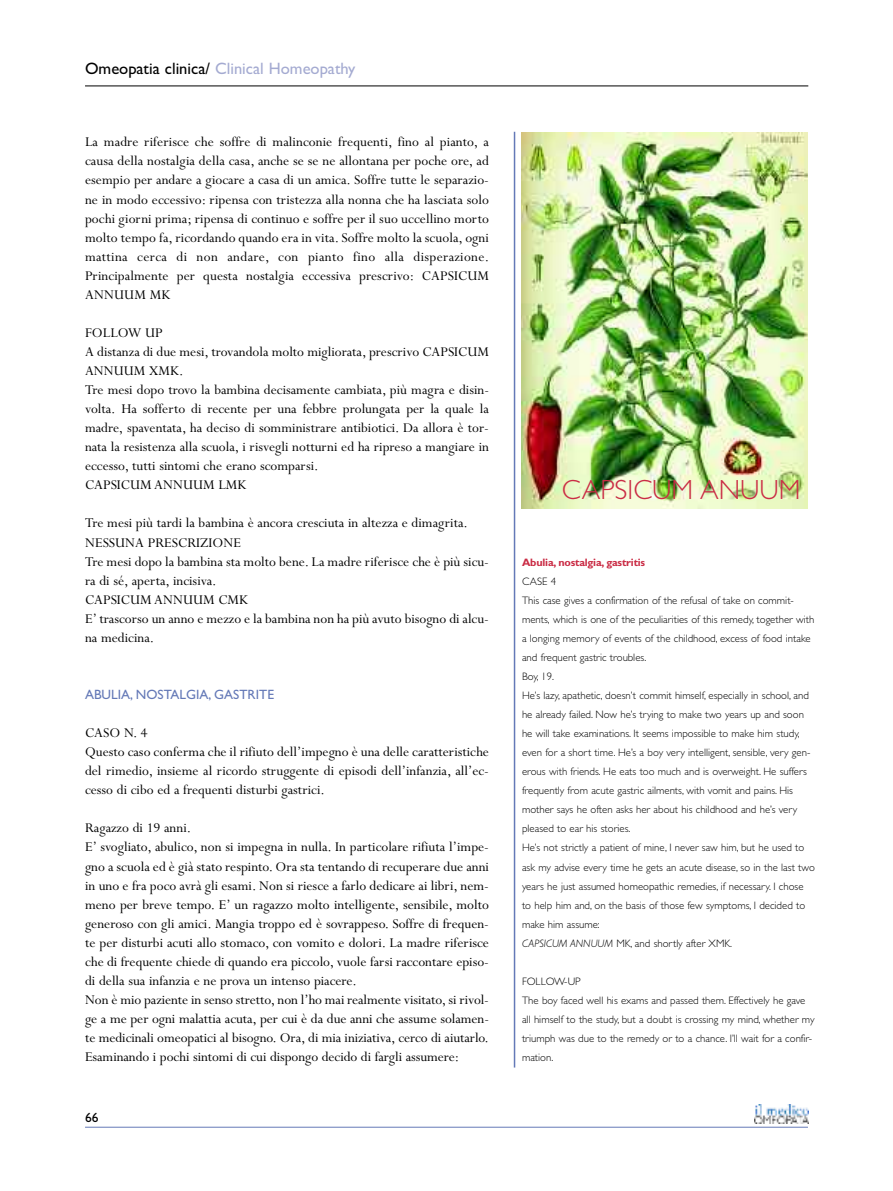
<style>
.page{position:relative;width:893px;height:1191px;background:#fff}
.page>*{position:absolute;margin:0;border:0;box-sizing:border-box;transform-origin:0 0}
.t1{font:300 27.75px "Gill Sans";color:#ca2c45}
.t2{font:16.5px "Gill Sans TT";color:#a4aad1}
.t3{font:15px/19px "Perpetua";color:#000}
.t4{font:13.5px "Gill Sans TT";color:#6479b7}
.t5{font:13.5px "Gill Sans TT";color:#000}
.t6{font:10.8px/19px "Gill Sans Light TT";color:#000}
.t7{font:700 10.8px "Gill Sans";letter-spacing:-.015em;color:#ca2c45}
.s1{color:#000}
.s2{font-family:"Gill Sans Light Italic TT"}
</style>
<div class="page">
<hr style="left:85px;top:86px;width:723px;height:1px;background:#000">
<hr style="left:514px;top:132px;width:1px;height:935px;background:#6479b7">
<img style="left:754px;top:1104px;width:55px;height:19px">
<hr style="left:85px;top:1126px;width:723px;height:1px;background:#6479b7">
<img style="left:522px;top:132px;width:286px;height:376px">
<p class="t2" style="left:85px;top:59px;width:272px"><span class="s1">Omeopatia clinica/</span> Clinical Homeopathy</p>
<p class="t3" style="left:85px;top:134px;width:405px;text-align:justify">La madre riferisce che soffre di malinconie frequenti, fino al pianto, a causa della nostalgia della casa, anche se se ne allontana per poche ore, ad esempio per andare a giocare a casa di un amica. Soffre tutte le separazio&shy;ne in modo eccessivo: ripensa con tristezza alla nonna che ha lasciata solo pochi giorni prima; ripensa di continuo e soffre per il suo uccellino morto molto tempo fa, ricordando quando era in vita. Soffre molto la scuola, ogni mattina cerca di non andare, con pianto fino alla disperazione.<br>Principalmente per questa nostalgia eccessiva prescrivo: CAPSICUM ANNUUM MK</p>
<p class="t3" style="left:85px;top:324px;width:405px">FOLLOW UP<br>A distanza di due mesi, trovandola molto migliorata, prescrivo CAPSICUM ANNUUM XMK.<br>Tre mesi dopo trovo la bambina decisamente cambiata, più magra e disin&shy;volta. Ha sofferto di recente per una febbre prolungata per la quale la madre, spaventata, ha deciso di somministrare antibiotici. Da allora è tor&shy;nata la resistenza alla scuola, i risvegli notturni ed ha ripreso a mangiare in eccesso, tutti sintomi che erano scomparsi.<br>CAPSICUM ANNUUM LMK</p>
<p class="t3" style="left:85px;top:515px;width:405px">Tre mesi più tardi la bambina è ancora cresciuta in altezza e dimagrita.<br>NESSUNA PRESCRIZIONE<br>Tre mesi dopo la bambina sta molto bene. La madre riferisce che è più sicu&shy;ra di sé, aperta, incisiva.<br>CAPSICUM ANNUUM CMK<br>E’ trascorso un anno e mezzo e la bambina non ha più avuto bisogno di alcu&shy;na medicina.</p>
<p class="t4" style="left:85px;top:686px;width:191px">ABULIA, NOSTALGIA, GASTRITE</p>
<p class="t3" style="left:85px;top:724px;width:405px">CASO N. 4<br>Questo caso conferma che il rifiuto dell’impegno è una delle caratteristiche del rimedio, insieme al ricordo struggente di episodi dell’infanzia, all’ec&shy;cesso di cibo ed a frequenti disturbi gastrici.</p>
<p class="t3" style="left:85px;top:820px;width:405px">Ragazzo di 19 anni.<br>E’ svogliato, abulico, non si impegna in nulla. In particolare rifiuta l’impe&shy;gno a scuola ed è già stato respinto. Ora sta tentando di recuperare due anni in uno e fra poco avrà gli esami. Non si riesce a farlo dedicare ai libri, nem&shy;meno per breve tempo. E’ un ragazzo molto intelligente, sensibile, molto generoso con gli amici. Mangia troppo ed è sovrappeso. Soffre di frequen&shy;te per disturbi acuti allo stomaco, con vomito e dolori. La madre riferisce che di frequente chiede di quando era piccolo, vuole farsi raccontare episo&shy;di della sua infanzia e ne prova un intenso piacere.<br>Non è mio paziente in senso stretto, non l’ho mai realmente visitato, si rivol&shy;ge a me per ogni malattia acuta, per cui è da due anni che assume solamen&shy;te medicinali omeopatici al bisogno. Ora, di mia iniziativa, cerco di aiutarlo.<br>Esaminando i pochi sintomi di cui dispongo decido di fargli assumere:</p>
<p class="t5" style="left:85px;top:1109px;width:15px">66</p>
<h1 class="t1" style="left:562px;top:479px;width:240px">CAPSICUM ANUUM</h1>
<p class="t7" style="left:522px;top:558px;width:125px">Abulia, nostalgia, gastritis</p>
<p class="t6" style="left:522px;top:571px;width:294px">CASE 4<br>This case gives a confirmation of the refusal of take on commit&shy;ments, which is one of the peculiarities of this remedy, together with a longing memory of events of the childhood, excess of food intake and frequent gastric troubles.<br>Boy, 19.<br>He’s lazy, apathetic, doesn’t commit himself, especially in school, and he already failed. Now he’s trying to make two years up and soon he will take examinations. It seems impossible to make him study, even for a short time. He’s a boy very intelligent, sensible, very gen&shy;erous with friends. He eats too much and is overweight. He suffers frequently from acute gastric ailments, with vomit and pains. His mother says he often asks her about his childhood and he’s very pleased to ear his stories.<br>He’s not strictly a patient of mine, I never saw him, but he used to ask my advise every time he gets an acute disease, so in the last two years he just assumed homeopathic remedies, if necessary. I chose to help him and, on the basis of those few symptoms, I decided to make him assume:<br><span class="s2">CAPSICUM ANNUUM</span> MK, and shortly after XMK.</p>
<p class="t6" style="left:522px;top:971px;width:294px">FOLLOW-UP<br>The boy faced well his exams and passed them. Effectively he gave all himself to the study, but a doubt is crossing my mind, whether my triumph was due to the remedy or to a chance. I’ll wait for a confir&shy;mation.</p>
</div>
